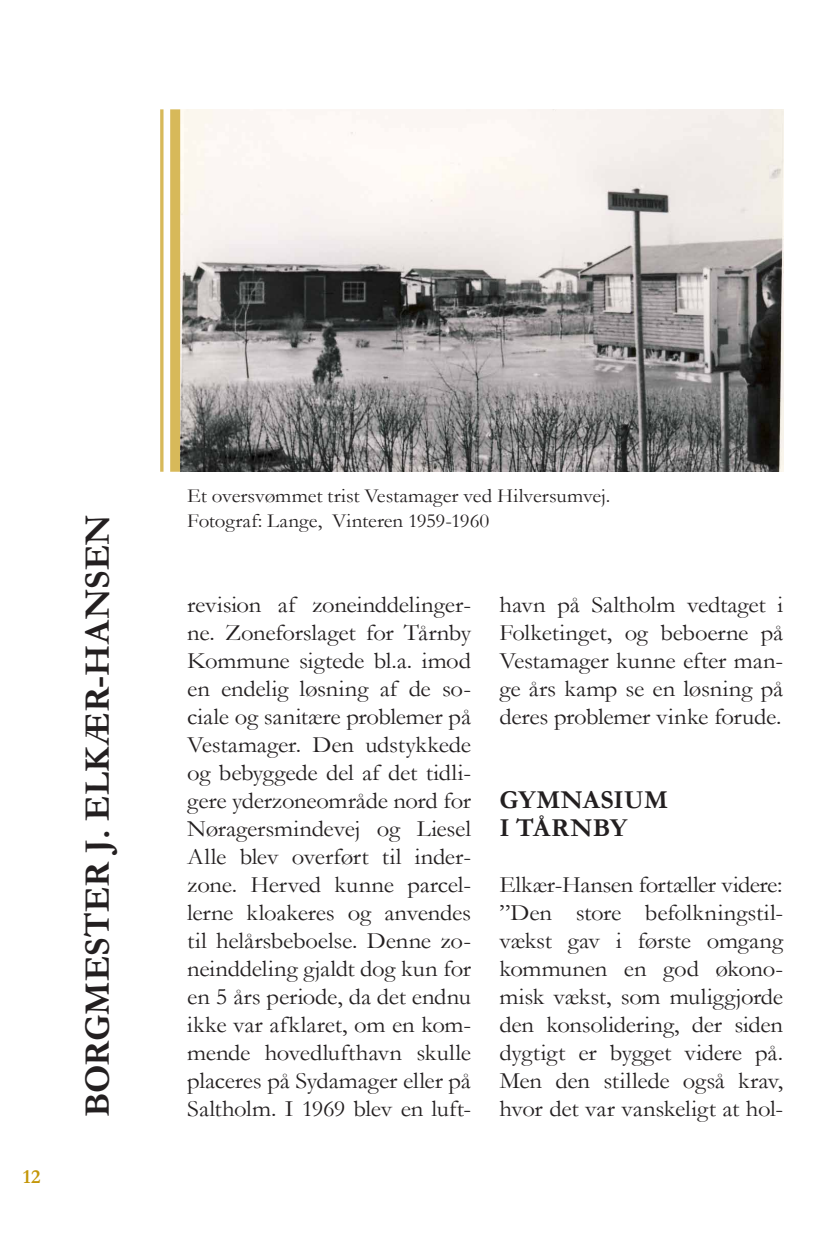
<style>
.page{position:relative;width:840px;height:1236px;background:#fff}
.page>*{position:absolute;margin:0;border:0;box-sizing:border-box;transform-origin:0 0}
.t1{font:700 36px "Garamond";color:#231f20}
.Afsnitstitel{font:700 26px "Garamond";letter-spacing:.01em;color:#231f20}
.Brødtekst{font:23.6px/28px "Garamond";letter-spacing:-.01em;color:#231f20;text-align:justify;scale:1.05 1}
.Billedtekst_sort_ven{font:20px "Garamond";color:#231f20;scale:1.05 1}
.t2{font:700 20px "Garamond";color:#c49608}
</style>
<div class="page">
<img style="left:180px;top:109px;width:602px;height:363px">
<div style="left:170px;top:109px;width:10px;height:363px;background:#d7b95a"></div>
<hr style="left:160px;top:109px;width:3px;height:363px;background:#c49608">
<p class="t2" style="left:23px;top:1163px;width:19px">12</p>
<h1 class="t1" style="left:73px;top:1117px;width:604px;rotate:-90deg">BORGMESTER J. ELKÆR-HANSEN</h1>
<p class="Billedtekst_sort_ven" style="left:187px;top:482px;width:404px">Et oversvømmet trist Vestamager ved Hilversumvej.</p>
<p class="Billedtekst_sort_ven" style="left:187px;top:507px;width:289px">Fotograf: Lange, Vinteren 1959-1960</p>
<p class="Brødtekst" style="left:187px;top:590px;width:271px">revision af zoneinddelinger&shy;ne. Zoneforslaget for Tårnby Kommune sigtede bl.a. imod en endelig løsning af de so&shy;ciale og sanitære problemer på Vestamager. Den udstykkede og bebyggede del af det tidli&shy;gere yderzoneområde nord for Nøragersmindevej og Liesel Alle blev overført til inder&shy;zone. Herved kunne parcel&shy;lerne kloakeres og anvendes til helårsbeboelse. Denne zo&shy;neinddeling gjaldt dog kun for en 5 års periode, da det endnu ikke var afklaret, om en kom&shy;mende hovedlufthavn skulle placeres på Sydamager eller på Saltholm. I 1969 blev en luft-</p>
<p class="Brødtekst" style="left:499px;top:590px;width:272px">havn på Saltholm vedtaget i Folketinget, og beboerne på Vestamager kunne efter man&shy;ge års kamp se en løsning på deres problemer vinke forude.</p>
<p class="Afsnitstitel" style="left:499px;top:782px;width:170px">GYMNASIUM</p>
<p class="Afsnitstitel" style="left:499px;top:810px;width:129px">I TÅRNBY</p>
<p class="Brødtekst" style="left:499px;top:870px;width:271px">Elkær-Hansen fortæller videre:</p>
<p class="Brødtekst" style="left:499px;top:898px;width:271px">”Den store befolkningstil&shy;vækst gav i første omgang kommunen en god økono&shy;misk vækst, som muliggjorde den konsolidering, der siden dygtigt er bygget videre på.<br>Men den stillede også krav, hvor det var vanskeligt at hol-</p>
</div>
